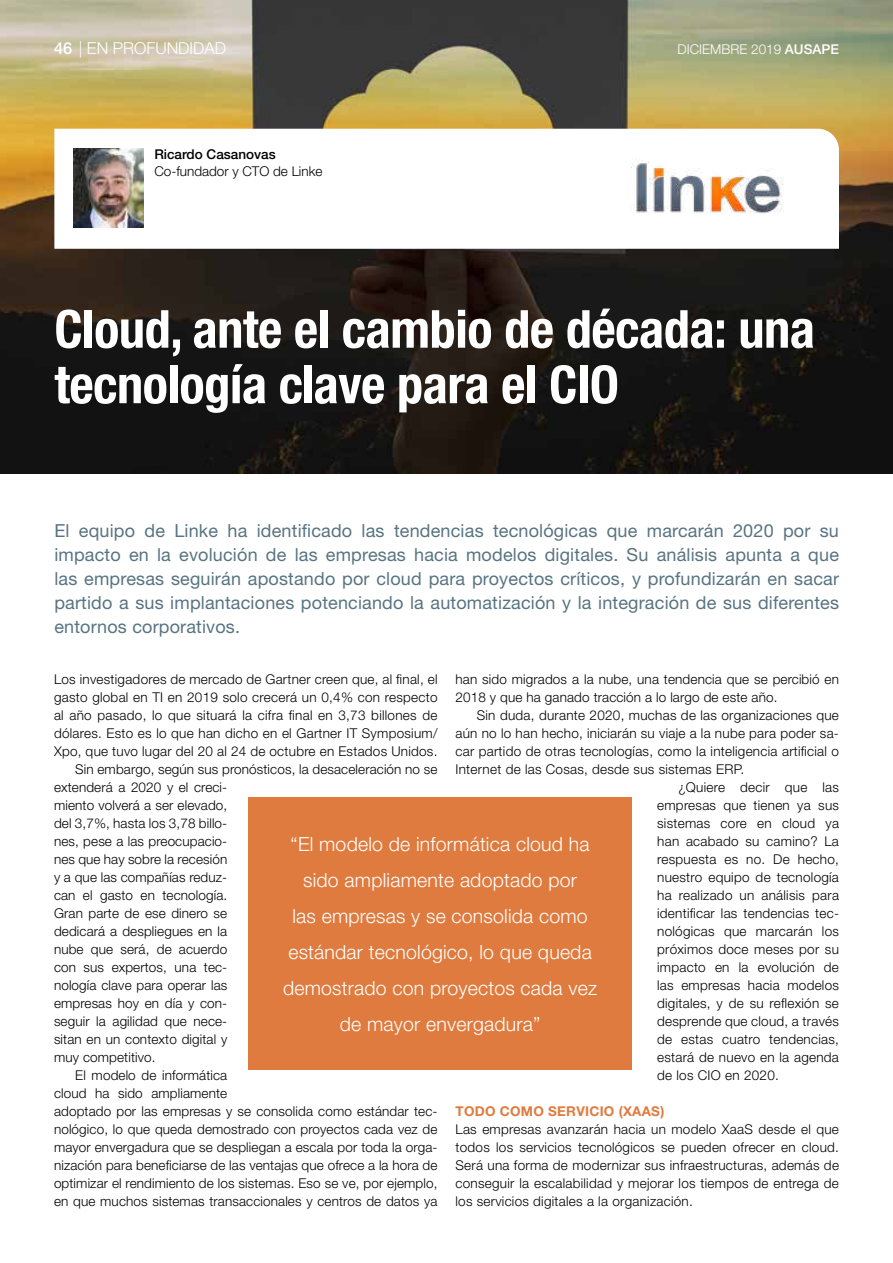
<style>
.page{position:relative;width:893px;height:1263px;background:#fff}
.page>*{position:absolute;margin:0;border:0;box-sizing:border-box;transform-origin:0 0}
.t1{font:700 condensed 52.5px/55.5px "Helvetica Neue";letter-spacing:-.01em;color:#fff}
.t2{font:300 19.5px/36px "Helvetica Neue";letter-spacing:.01em;color:#fff;text-align:center}
.t3{font:18px/24px "Helvetica Neue";letter-spacing:.01em;color:#587482;text-align:justify}
.t4{font:300 16.5px "Helvetica Neue";color:#fff}
.t5{font:300 13.5px/18px "Helvetica Neue";letter-spacing:.01em;color:#000}
.t6{font:700 13.5px "Helvetica Neue";letter-spacing:.02em;color:#df7b3e}
.t7{font:300 13.5px "Helvetica Neue";color:#fff}
.t8{font:500 13.5px "Helvetica Neue";color:#000}
.s1{font-weight:500}
</style>
<div class="page">
<img style="left:0;top:0;width:893px;height:473px">
<svg style="left:54px;top:129px;width:785px;height:120px"></svg>
<img style="left:622px;top:150px;width:172px;height:77px">
<div style="left:249px;top:797px;width:383px;height:273px;background:#df7b3e"></div>
<img style="left:73px;top:149px;width:70px;height:79px">
<p class="t4" style="left:54px;top:38px;width:174px"><span class="s1">46</span> | EN PROFUNDIDAD</p>
<p class="t7" style="left:677px;top:41px;width:163px">DICIEMBRE 2019 <span class="s1">AUSAPE</span></p>
<p class="t8" style="left:154px;top:147px;width:123px">Ricardo Casanovas</p>
<p class="t5" style="left:154px;top:161px;width:170px">Co-fundador y CTO de Linke</p>
<h1 class="t1" style="left:54px;top:301px;width:762px">Cloud, ante el cambio de década: una tecnología clave para el CIO</h1>
<p class="t3" style="left:54px;top:518px;width:786px">El equipo de Linke ha identificado las tendencias tecnológicas que marcarán 2020 por su impacto en la evolución de las empresas hacia modelos digitales. Su análisis apunta a que las empresas seguirán apostando por cloud para proyectos críticos, y profundizarán en sacar partido a sus implantaciones potenciando la automatización y la integración de sus diferentes entornos corporativos.</p>
<p class="t5" style="left:455px;top:670px;width:385px">han sido migrados a la nube, una tendencia que se percibió en<br>2018 y que ha ganado tracción a lo largo de este año.</p>
<p class="t5" style="left:477px;top:706px;width:364px">Sin duda, durante 2020, muchas de las organizaciones que</p>
<p class="t5" style="left:455px;top:724px;width:385px">aún no lo han hecho, iniciarán su viaje a la nube para poder sa-</p>
<p class="t5" style="left:455px;top:742px;width:385px">car partido de otras tecnologías, como la inteligencia artificial o</p>
<p class="t5" style="left:455px;top:760px;width:290px">Internet de las Cosas, desde sus sistemas ERP.</p>
<p class="t5" style="left:678px;top:778px;width:162px">¿Quiere decir que las</p>
<p class="t5" style="left:657px;top:796px;width:183px">empresas que tienen ya sus</p>
<p class="t5" style="left:657px;top:814px;width:183px">sistemas core en cloud ya</p>
<p class="t5" style="left:657px;top:832px;width:183px">han acabado su camino? La</p>
<p class="t5" style="left:657px;top:850px;width:183px">respuesta es no. De hecho,</p>
<p class="t5" style="left:657px;top:868px;width:183px">nuestro equipo de tecnología</p>
<p class="t5" style="left:657px;top:886px;width:183px">ha realizado un análisis para</p>
<p class="t5" style="left:657px;top:904px;width:183px">identificar las tendencias tec-</p>
<p class="t5" style="left:657px;top:922px;width:183px">nológicas que marcarán los</p>
<p class="t5" style="left:657px;top:940px;width:183px">próximos doce meses por su</p>
<p class="t5" style="left:657px;top:958px;width:183px">impacto en la evolución de</p>
<p class="t5" style="left:657px;top:976px;width:183px">las empresas hacia modelos</p>
<p class="t5" style="left:657px;top:994px;width:183px">digitales, y de su reflexión se</p>
<p class="t5" style="left:657px;top:1012px;width:183px">desprende que cloud, a través</p>
<p class="t5" style="left:657px;top:1030px;width:183px">de estas cuatro tendencias,</p>
<p class="t5" style="left:657px;top:1048px;width:183px">estará de nuevo en la agenda</p>
<p class="t5" style="left:657px;top:1066px;width:123px">de los CIO en 2020.</p>
<p class="t6" style="left:455px;top:1103px;width:210px">TODO COMO SERVICIO (XAAS)</p>
<p class="t5" style="left:455px;top:1120px;width:385px;text-align:justify">Las empresas avanzarán hacia un modelo XaaS desde el que todos los servicios tecnológicos se pueden ofrecer en cloud.<br>Será una forma de modernizar sus infraestructuras, además de conseguir la escalabilidad y mejorar los tiempos de entrega de los servicios digitales a la organización.</p>
<p class="t5" style="left:54px;top:670px;width:385px">Los investigadores de mercado de Gartner creen que, al final, el</p>
<p class="t5" style="left:54px;top:688px;width:385px">gasto global en TI en 2019 solo crecerá un 0,4% con respecto</p>
<p class="t5" style="left:54px;top:706px;width:385px">al año pasado, lo que situará la cifra final en 3,73 billones de</p>
<p class="t5" style="left:54px;top:724px;width:385px">dólares. Esto es lo que han dicho en el Gartner IT Symposium/</p>
<p class="t5" style="left:54px;top:742px;width:385px">Xpo, que tuvo lugar del 20 al 24 de octubre en Estados Unidos.</p>
<p class="t5" style="left:75px;top:760px;width:364px">Sin embargo, según sus pronósticos, la desaceleración no se</p>
<p class="t5" style="left:54px;top:778px;width:175px">extenderá a 2020 y el creci-</p>
<p class="t5" style="left:54px;top:796px;width:175px">miento volverá a ser elevado,</p>
<p class="t5" style="left:54px;top:814px;width:175px">del 3,7%, hasta los 3,78 billo-</p>
<p class="t5" style="left:54px;top:832px;width:175px">nes, pese a las preocupacio-</p>
<p class="t5" style="left:54px;top:850px;width:175px">nes que hay sobre la recesión</p>
<p class="t5" style="left:54px;top:868px;width:175px">y a que las compañías reduz-</p>
<p class="t5" style="left:54px;top:886px;width:175px">can el gasto en tecnología.</p>
<p class="t5" style="left:54px;top:904px;width:175px">Gran parte de ese dinero se</p>
<p class="t5" style="left:54px;top:922px;width:175px">dedicará a despliegues en la</p>
<p class="t5" style="left:54px;top:940px;width:175px">nube que será, de acuerdo</p>
<p class="t5" style="left:54px;top:958px;width:175px">con sus expertos, una tec-</p>
<p class="t5" style="left:54px;top:976px;width:175px">nología clave para operar las</p>
<p class="t5" style="left:54px;top:994px;width:175px">empresas hoy en día y con-</p>
<p class="t5" style="left:54px;top:1012px;width:175px">seguir la agilidad que nece-</p>
<p class="t5" style="left:54px;top:1030px;width:175px">sitan en un contexto digital y</p>
<p class="t5" style="left:54px;top:1048px;width:103px">muy competitivo.</p>
<p class="t5" style="left:75px;top:1066px;width:154px">El modelo de informática</p>
<p class="t5" style="left:54px;top:1084px;width:175px">cloud ha sido ampliamente</p>
<p class="t5" style="left:54px;top:1102px;width:385px">adoptado por las empresas y se consolida como estándar tec-</p>
<p class="t5" style="left:54px;top:1120px;width:385px">nológico, lo que queda demostrado con proyectos cada vez de</p>
<p class="t5" style="left:54px;top:1138px;width:385px">mayor envergadura que se despliegan a escala por toda la orga-</p>
<p class="t5" style="left:54px;top:1156px;width:385px">nización para beneficiarse de las ventajas que ofrece a la hora de</p>
<p class="t5" style="left:54px;top:1174px;width:385px">optimizar el rendimiento de los sistemas. Eso se ve, por ejemplo,</p>
<p class="t5" style="left:54px;top:1192px;width:385px">en que muchos sistemas transaccionales y centros de datos ya</p>
<h2 class="t2" style="left:283px;top:826px;width:316px">“El modelo de informática cloud ha sido ampliamente adoptado por<br>las empresas y se consolida como estándar tecnológico, lo que queda demostrado con proyectos cada vez de mayor envergadura”</h2>
</div>
